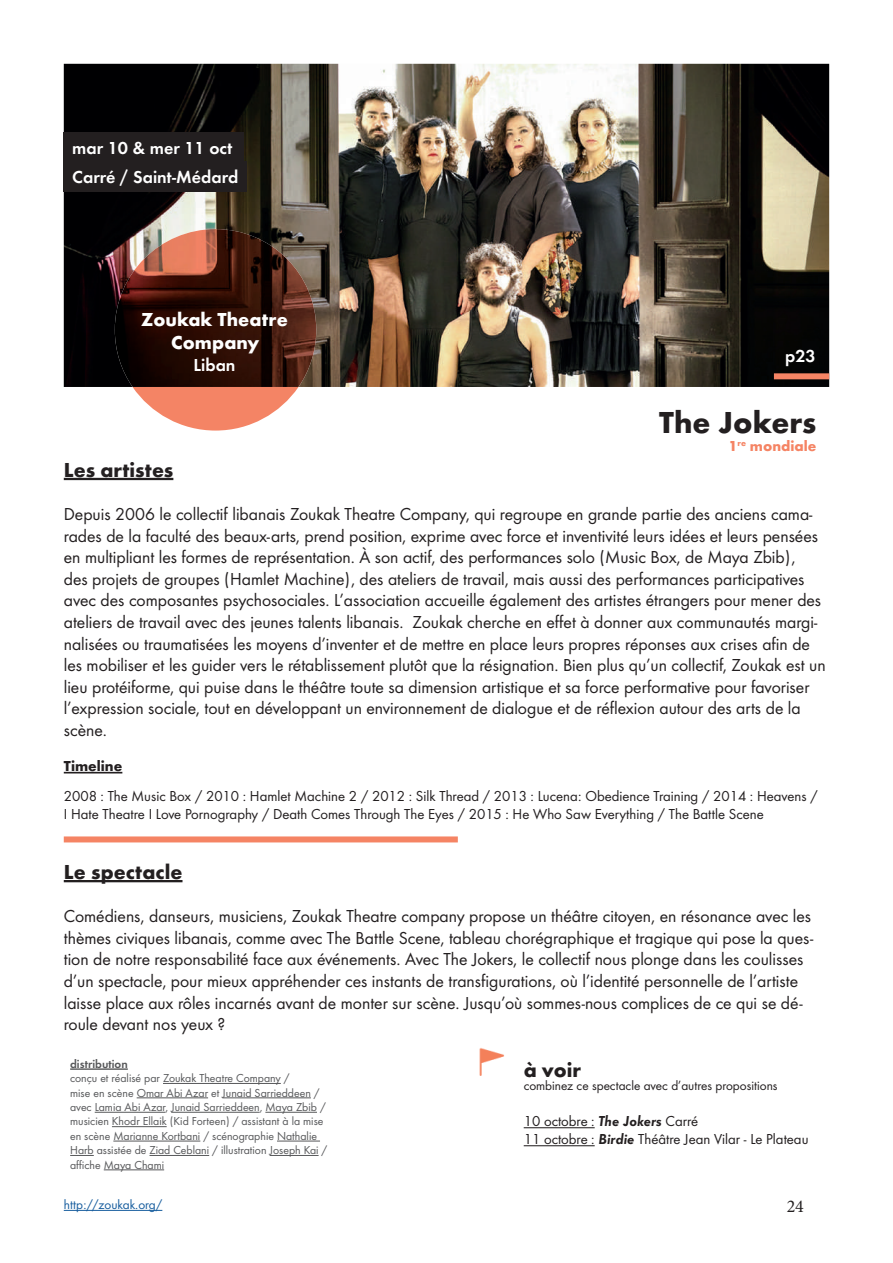
<style>
.page{position:relative;width:893px;height:1263px;background:#fff}
.page>*{position:absolute;margin:0;border:0;box-sizing:border-box;transform-origin:0 0}
.t1{font:700 31.5px "Futura";color:#231f20}
.t2{font:700 21px "Futura";color:#231f20}
.t3{font:700 19.5px/23.4px "Futura";color:#fff;text-align:center}
.t4{font:18px/21.6px "Futura Boo";color:#231f20}
.t5{font:18px "Futura Dem";color:#fff}
.t6{font:18px "Minion Pro";color:#231f20}
.t7{font:15px/18px "Futura Boo";color:#231f20}
.t8{font:700 15px "Futura";color:#f58464}
.t9{font:700 15px "Futura";color:#231f20}
.t10{font:13.5px "Futura Boo";color:#231f20}
.t11{font:13.5px "Futura Boo";color:#175d9e}
.t12{font:12px/14.4px "Futura Boo";color:#57585a}
.t13{font:12px "Futura Dem";color:#57585a}
.s1{font-family:"Futura Dem Obl"}
</style>
<div class="page">
<img style="left:64px;top:64px;width:765px;height:323px">
<div style="left:64px;top:836px;width:394px;height:6px;background:#f58464"></div>
<svg style="left:133px;top:387px;width:165px;height:44px"></svg>
<img style="left:115px;top:229px;width:201px;height:158px">
<hr style="left:64px;top:478px;width:109px;height:2px;background:#231f20">
<hr style="left:64px;top:880px;width:118px;height:2px;background:#231f20">
<img style="left:479px;top:1048px;width:25px;height:28px">
<hr style="left:524px;top:1127px;width:71px;height:1px;background:#231f20">
<hr style="left:524px;top:1145px;width:71px;height:1px;background:#231f20">
<hr style="left:64px;top:772px;width:58px;height:1px;background:#231f20">
<div style="left:774px;top:373px;width:55px;height:6px;background:#f58464"></div>
<hr style="left:70px;top:1068px;width:58px;height:2px;background:#57585a">
<hr style="left:163px;top:1083px;width:118px;height:1px;background:#57585a">
<hr style="left:137px;top:1097px;width:71px;height:1px;background:#57585a">
<hr style="left:222px;top:1097px;width:89px;height:1px;background:#57585a">
<hr style="left:95px;top:1112px;width:70px;height:1px;background:#57585a">
<hr style="left:171px;top:1112px;width:89px;height:1px;background:#57585a">
<hr style="left:265px;top:1112px;width:52px;height:1px;background:#57585a">
<hr style="left:112px;top:1126px;width:55px;height:1px;background:#57585a">
<hr style="left:113px;top:1141px;width:87px;height:1px;background:#57585a">
<hr style="left:277px;top:1141px;width:43px;height:1px;background:#57585a">
<svg style="left:70px;top:1155px;width:24px;height:1px"></svg>
<hr style="left:150px;top:1155px;width:59px;height:1px;background:#57585a">
<hr style="left:270px;top:1155px;width:49px;height:1px;background:#57585a">
<hr style="left:104px;top:1169px;width:60px;height:1px;background:#57585a">
<div style="left:64px;top:161px;width:183px;height:30px;background:#231f20"></div>
<div style="left:64px;top:132px;width:180px;height:30px;background:#231f20"></div>
<hr style="left:64px;top:1210px;width:98px;height:1px;background:#175d9e">
<p class="t5" style="left:72px;top:135px;width:161px">mar 10 &amp; mer 11 oct</p>
<p class="t5" style="left:72px;top:164px;width:168px">Carré / Saint-Médard</p>
<p class="t3" style="left:141px;top:307px;width:148px">Zoukak Theatre<br>Company</p>
<p class="t5" style="left:194px;top:352px;width:43px">Liban</p>
<p class="t5" style="left:785px;top:344px;width:32px">p23</p>
<h1 class="t1" style="left:659px;top:400px;width:159px">The Jokers</h1>
<p class="t8" style="left:729px;top:435px;width:89px">1<sup>re</sup> mondiale</p>
<p class="t2" style="left:64px;top:455px;width:111px">Les artistes</p>
<p class="t4" style="left:64px;top:502px;width:763px">Depuis 2006 le collectif libanais Zoukak Theatre Company, qui regroupe en grande partie des anciens cama&shy;rades de la faculté des beaux-arts, prend position, exprime avec force et inventivité leurs idées et leurs pensées en multipliant les formes de représentation. À son actif, des performances solo (Music Box, de Maya Zbib),<br>des projets de groupes (Hamlet Machine), des ateliers de travail, mais aussi des performances participatives avec des composantes psychosociales. L’association accueille également des artistes étrangers pour mener des ateliers de travail avec des jeunes talents libanais. Zoukak cherche en effet à donner aux communautés margi&shy;nalisées ou traumatisées les moyens d’inventer et de mettre en place leurs propres réponses aux crises afin de les mobiliser et les guider vers le rétablissement plutôt que la résignation. Bien plus qu’un collectif, Zoukak est un lieu protéiforme, qui puise dans le théâtre toute sa dimension artistique et sa force performative pour favoriser l’expression sociale, tout en développant un environnement de dialogue et de réflexion autour des arts de la scène.</p>
<p class="t9" style="left:64px;top:755px;width:60px">Timeline</p>
<p class="t7" style="left:64px;top:786px;width:755px">2008 : The Music Box / 2010 : Hamlet Machine 2 / 2012 : Silk Thread / 2013 : Lucena: Obedience Training / 2014 : Heavens /<br>I Hate Theatre I Love Pornography / Death Comes Through The Eyes / 2015 : He Who Saw Everything / The Battle Scene</p>
<p class="t2" style="left:64px;top:857px;width:120px">Le spectacle</p>
<p class="t4" style="left:64px;top:904px;width:751px">Comédiens, danseurs, musiciens, Zoukak Theatre company propose un théâtre citoyen, en résonance avec les thèmes civiques libanais, comme avec The Battle Scene, tableau chorégraphique et tragique qui pose la ques&shy;tion de notre responsabilité face aux événements. Avec The Jokers, le collectif nous plonge dans les coulisses d’un spectacle, pour mieux appréhender ces instants de transfigurations, où l’identité personnelle de l’artiste laisse place aux rôles incarnés avant de monter sur scène. Jusqu’où sommes-nous complices de ce qui se dé&shy;roule devant nos yeux ?</p>
<p class="t2" style="left:524px;top:1055px;width:59px">à voir</p>
<p class="t10" style="left:524px;top:1076px;width:255px">combinez ce spectacle avec d’autres propositions</p>
<p class="t7" style="left:524px;top:1111px;width:286px">10 octobre : <span class="s1">The Jokers</span> Carré<br>11 octobre : <span class="s1">Birdie</span> Théâtre Jean Vilar - Le Plateau</p>
<p class="t13" style="left:70px;top:1055px;width:59px">distribution</p>
<p class="t12" style="left:70px;top:1070px;width:259px">conçu et réalisé par Zoukak Theatre Company /<br>mise en scène Omar Abi Azar et Junaid Sarrieddeen / avec Lamia Abi Azar, Junaid Sarrieddeen, Maya Zbib / musicien Khodr Ellaik (Kid Forteen) / assistant à la mise en scène Marianne Kortbani / scénographie Nathalie Harb assistée de Ziad Ceblani / illustration Joseph Kai / affiche Maya Chami</p>
<p class="t11" style="left:64px;top:1195px;width:100px">http://zoukak.org/</p>
<p class="t6" style="left:787px;top:1194px;width:19px">24</p>
</div>
